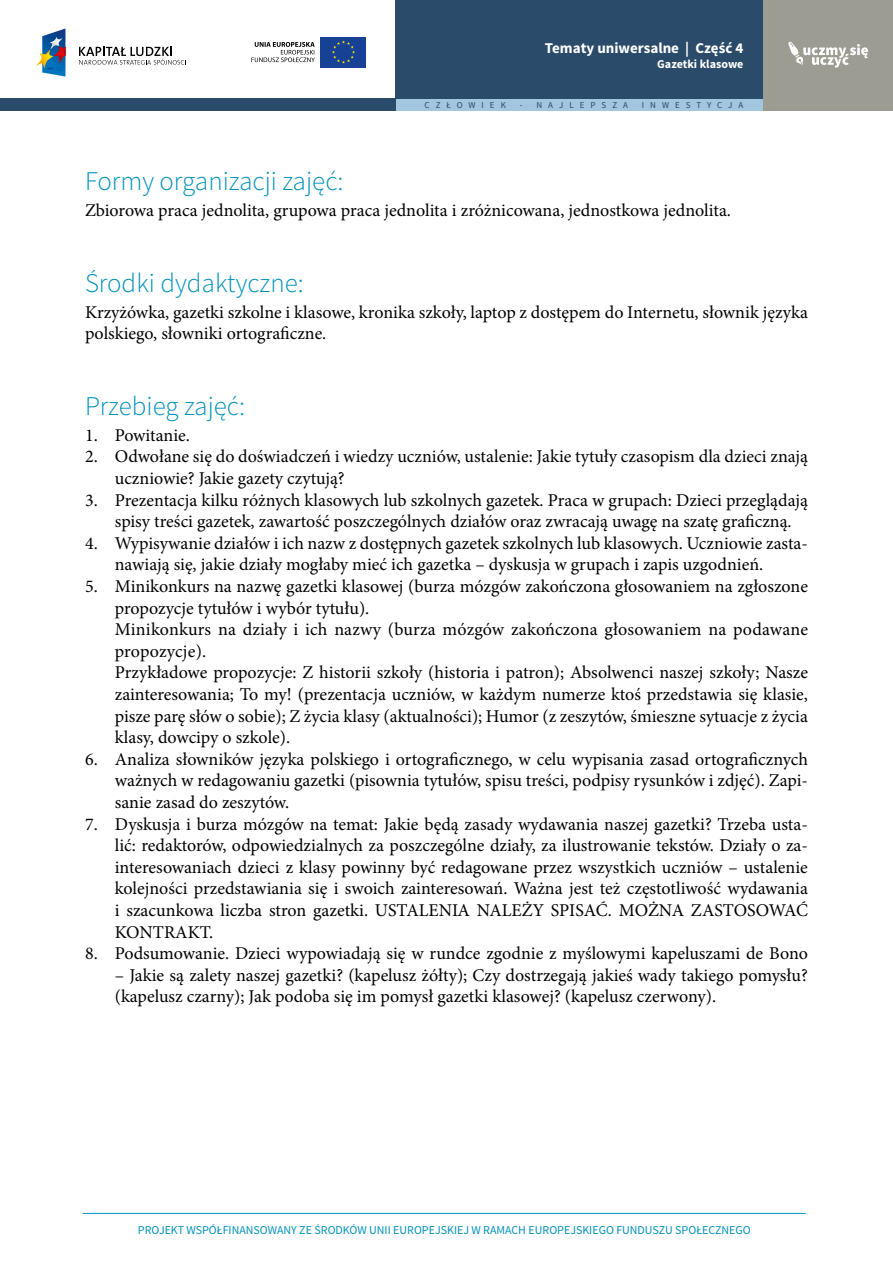
<style>
.page{position:relative;width:893px;height:1263px;background:#fff}
.page>*{position:absolute;margin:0;border:0;box-sizing:border-box;transform-origin:0 0}
.t1{font:300 27px "Source Sans Pro";color:#0592ba}
.t2{font:18px/21.6px "Minion Pro";color:#000}
.t3{font:700 15px "Source Sans Pro";color:#fff}
.t4{font:12px "Source Sans Pro";color:#0592ba}
.t5{font:700 12px "Source Sans Pro";color:#fff}
.t6{font:9px "Source Sans Pro";letter-spacing:.67em;color:#2a4b6a}
</style>
<div class="page">
<div style="left:395px;top:99px;width:368px;height:12px;background:#a2c6dd"></div>
<div style="left:0;top:99px;width:395px;height:12px;background:#2a4b6a"></div>
<div style="left:763px;top:0;width:130px;height:111px;background:#9d9c93"></div>
<div style="left:395px;top:0;width:368px;height:99px;background:#2a4b6a"></div>
<svg style="left:788px;top:42px;width:80px;height:26px"></svg>
<hr style="left:83px;top:1213px;width:723px;height:1px;background:#0592ba">
<svg style="left:79px;top:47px;width:107px;height:18px"></svg>
<svg style="left:36px;top:28px;width:29px;height:49px"></svg>
<div style="left:320px;top:37px;width:46px;height:30px;background:#164194"></div>
<svg style="left:332px;top:40px;width:23px;height:24px"></svg>
<svg style="left:251px;top:42px;width:64px;height:20px"></svg>
<p class="t3" style="left:545px;top:39px;width:200px">Tematy uniwersalne | Część 4</p>
<p class="t5" style="left:657px;top:56px;width:88px">Gazetki klasowe</p>
<p class="t6" style="left:425px;top:100px;width:83px">CZŁOWIEK</p>
<p class="t6" style="left:520px;top:100px;width:110px">- NAJLEPSZA</p>
<p class="t6" style="left:642px;top:100px;width:103px">INWESTYCJA</p>
<h1 class="t1" style="left:85px;top:165px;width:260px">Formy organizacji zajęć:</h1>
<p class="t2" style="left:85px;top:200px;width:647px">Zbiorowa praca jednolita, grupowa praca jednolita i zróżnicowana, jednostkowa jednolita.</p>
<h1 class="t1" style="left:85px;top:266px;width:220px">Środki dydaktyczne:</h1>
<p class="t2" style="left:85px;top:301px;width:724px">Krzyżówka, gazetki szkolne i klasowe, kronika szkoły, laptop z dostępem do Internetu, słownik języka polskiego, słowniki ortograficzne.</p>
<h1 class="t1" style="left:85px;top:389px;width:161px">Przebieg zajęć:</h1>
<p class="t2" style="left:85px;top:424px;width:106px">1. Powitanie.</p>
<p class="t2" style="left:115px;top:446px;width:695px;text-indent:-30px">2. Odwołane się do doświadczeń i wiedzy uczniów, ustalenie: Jakie tytuły czasopism dla dzieci znają uczniowie? Jakie gazety czytują?</p>
<p class="t2" style="left:115px;top:489px;width:695px;text-indent:-30px">3. Prezentacja kilku różnych klasowych lub szkolnych gazetek. Praca w grupach: Dzieci przeglądają spisy treści gazetek, zawartość poszczególnych działów oraz zwracają uwagę na szatę graficzną.</p>
<p class="t2" style="left:115px;top:532px;width:695px;text-indent:-30px">4. Wypisywanie działów i ich nazw z dostępnych gazetek szkolnych lub klasowych. Uczniowie zasta&shy;nawiają się, jakie działy mogłaby mieć ich gazetka – dyskusja w grupach i zapis uzgodnień.</p>
<p class="t2" style="left:115px;top:575px;width:695px;text-indent:-30px">5. Minikonkurs na nazwę gazetki klasowej (burza mózgów zakończona głosowaniem na zgłoszone propozycje tytułów i wybór tytułu).<br>Minikonkurs na działy i ich nazwy (burza mózgów zakończona głosowaniem na podawane propozycje).<br>Przykładowe propozycje: Z historii szkoły (historia i patron); Absolwenci naszej szkoły; Nasze zainteresowania; To my! (prezentacja uczniów, w każdym numerze ktoś przedstawia się klasie, pisze parę słów o sobie); Z życia klasy (aktualności); Humor (z zeszytów, śmieszne sytuacje z życia klasy, dowcipy o szkole).</p>
<p class="t2" style="left:115px;top:748px;width:695px;text-align:justify;text-indent:-30px">6. Analiza słowników języka polskiego i ortograficznego, w celu wypisania zasad ortograficznych ważnych w redagowaniu gazetki (pisownia tytułów, spisu treści, podpisy rysunków i zdjęć). Zapi&shy;sanie zasad do zeszytów.</p>
<p class="t2" style="left:115px;top:813px;width:695px;text-align:justify;text-indent:-30px">7. Dyskusja i burza mózgów na temat: Jakie będą zasady wydawania naszej gazetki? Trzeba usta&shy;lić: redaktorów, odpowiedzialnych za poszczególne działy, za ilustrowanie tekstów. Działy o za&shy;interesowaniach dzieci z klasy powinny być redagowane przez wszystkich uczniów – ustalenie kolejności przedstawiania się i swoich zainteresowań. Ważna jest też częstotliwość wydawania i szacunkowa liczba stron gazetki. USTALENIA NALEŻY SPISAĆ. MOŻNA ZASTOSOWAĆ KONTRAKT.</p>
<p class="t2" style="left:85px;top:943px;width:724px">8. Podsumowanie. Dzieci wypowiadają się w rundce zgodnie z myślowymi kapeluszami de Bono</p>
<p class="t2" style="left:115px;top:964px;width:694px">– Jakie są zalety naszej gazetki? (kapelusz żółty); Czy dostrzegają jakieś wady takiego pomysłu? (kapelusz czarny); Jak podoba się im pomysł gazetki klasowej? (kapelusz czerwony).</p>
<p class="t4" style="left:138px;top:1222px;width:614px">PROJEKT WSPÓŁFINANSOWANY ZE ŚRODKÓW UNII EUROPEJSKIEJ W RAMACH EUROPEJSKIEGO FUNDUSZU SPOŁECZNEGO</p>
</div>
